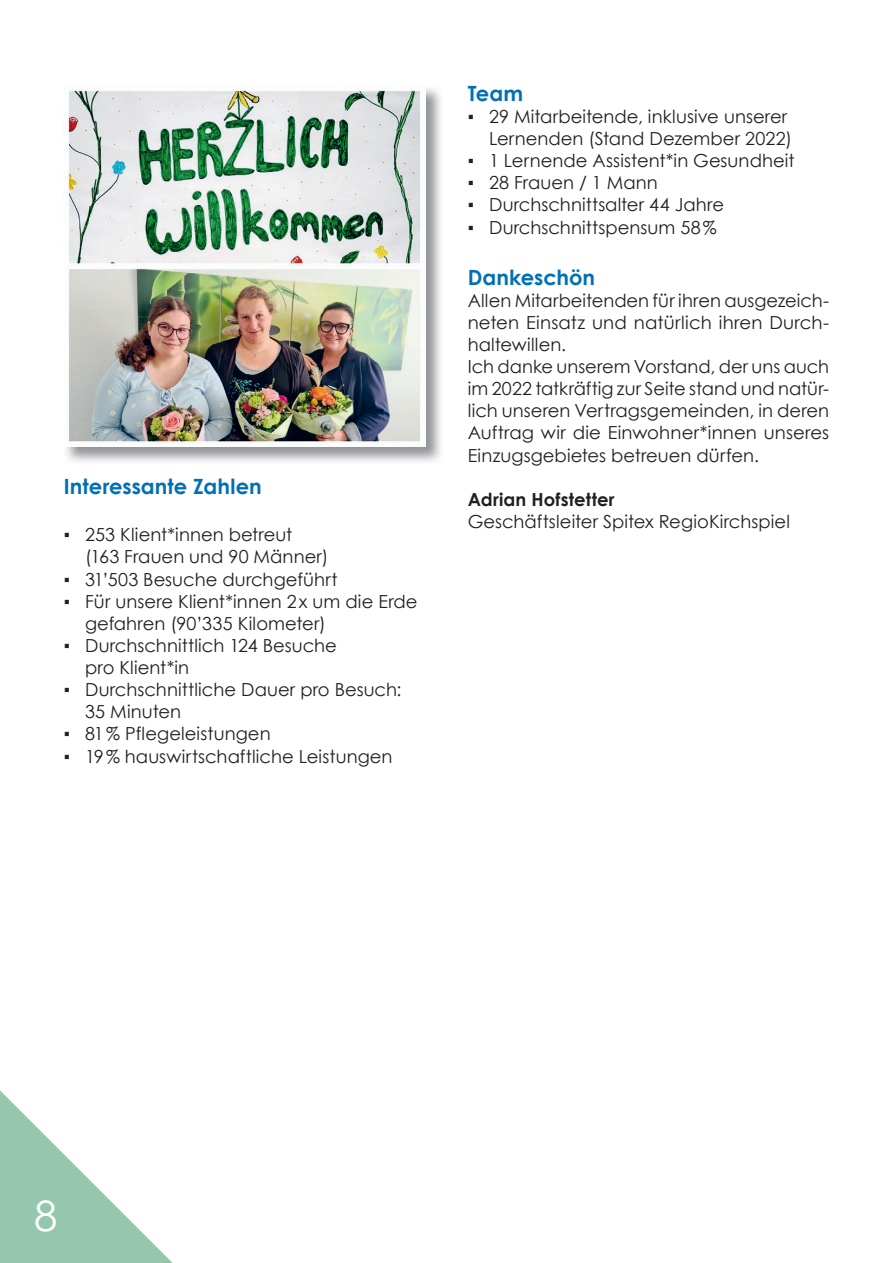
<style>
.page{position:relative;width:893px;height:1263px;background:#fff}
.page>*{position:absolute;margin:0;border:0;box-sizing:border-box;transform-origin:0 0}
.t1{font:42px "Century Gothic";color:#fff}
.t2{font:700 21px "Century Gothic";color:#0070b5}
.t3{font:18px/22.2px "Century Gothic";letter-spacing:.005em;color:#231f20}
.t4{font:700 18px "Century Gothic";letter-spacing:.01em;color:#231f20}
</style>
<div class="page">
<img style="left:63px;top:88px;width:378px;height:374px">
<img style="left:64px;top:85px;width:361px;height:361px">
<svg style="left:0;top:1090px;width:173px;height:173px"></svg>
<p class="t2" style="left:64px;top:470px;width:200px">Interessante Zahlen</p>
<p class="t3" style="left:85px;top:523px;width:245px;text-indent:-21px">▪ 253 Klient*innen betreut (163 Frauen und 90 Männer)</p>
<p class="t3" style="left:64px;top:568px;width:275px">▪ 31’503 Besuche durchgeführt</p>
<p class="t3" style="left:85px;top:590px;width:334px;text-indent:-21px">▪ Für unsere Klient*innen 2 x um die Erde gefahren (90’335 Kilometer)</p>
<p class="t3" style="left:85px;top:634px;width:253px;text-indent:-21px">▪ Durchschnittlich 124 Besuche pro Klient*in</p>
<p class="t3" style="left:85px;top:678px;width:318px;text-indent:-21px">▪ Durchschnittliche Dauer pro Besuch:<br>35 Minuten</p>
<p class="t3" style="left:64px;top:722px;width:208px">▪ 81 % Pflegeleistungen</p>
<p class="t3" style="left:64px;top:745px;width:330px">▪ 19 % hauswirtschaftliche Leistungen</p>
<p class="t2" style="left:468px;top:77px;width:57px">Team</p>
<p class="t3" style="left:468px;top:105px;width:326px;text-align:right">▪ 29 Mitarbeitende, inklusive unserer<br>Lernenden (Stand Dezember 2022)</p>
<p class="t3" style="left:468px;top:149px;width:328px">▪ 1 Lernende Assistent*in Gesundheit</p>
<p class="t3" style="left:468px;top:171px;width:192px">▪ 28 Frauen / 1 Mann</p>
<p class="t3" style="left:468px;top:194px;width:258px">▪ Durchschnittsalter 44 Jahre</p>
<p class="t3" style="left:468px;top:216px;width:251px">▪ Durchschnittspensum 58 %</p>
<p class="t2" style="left:468px;top:261px;width:129px">Dankeschön</p>
<p class="t3" style="left:468px;top:289px;width:363px">Allen Mitarbeitenden für ihren ausgezeich&shy;neten Einsatz und natürlich ihren Durch&shy;haltewillen.<br>Ich danke unserem Vorstand, der uns auch im 2022 tatkräftig zur Seite stand und natür&shy;lich unseren Vertragsgemeinden, in deren Auftrag wir die Einwohner*innen unseres Einzugsgebietes betreuen dürfen.</p>
<p class="t4" style="left:468px;top:486px;width:148px">Adrian Hofstetter</p>
<p class="t3" style="left:468px;top:510px;width:324px">Geschäftsleiter Spitex RegioKirchspiel</p>
<h1 class="t1" style="left:34px;top:1186px;width:25px">8</h1>
</div>
